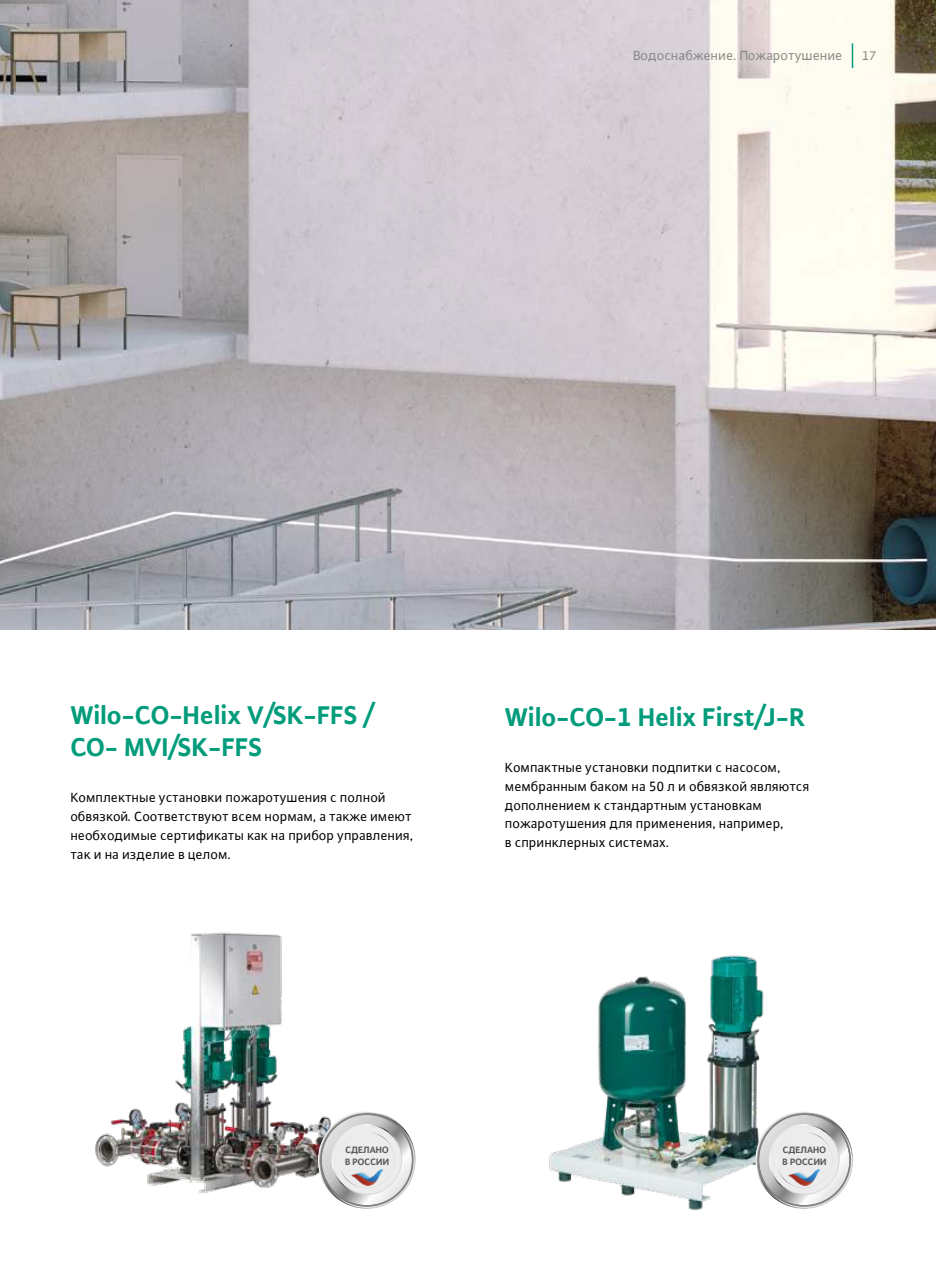
<style>
.page{position:relative;width:936px;height:1263px;background:#fff}
.page>*{position:absolute;margin:0;border:0;box-sizing:border-box;transform-origin:0 0}
.t1{font:700 27px/32.4px "WILO Plus Global";color:#009c7b}
.t2{font:14.25px/18.8px "WILO Plus Global";color:#000}
.t3{font:14.25px "WILO Plus Global";color:#878786}
.t4{font:13.5px "WILO Plus Global";color:#878786}
.t5{font:700 9.75px/11.7px "WILO Plus Global";color:#58595b}
</style>
<div class="page">
<img style="left:0;top:0;width:935px;height:629px">
<img style="left:95px;top:932px;width:223px;height:261px">
<hr style="left:851px;top:43px;width:2px;height:25px;background:#009c7b">
<img style="left:549px;top:955px;width:215px;height:255px">
<img style="left:318px;top:1122px;width:98px;height:87px">
<img style="left:319px;top:1112px;width:95px;height:96px">
<img style="left:322px;top:1115px;width:90px;height:90px">
<img style="left:331px;top:1124px;width:71px;height:71px">
<img style="left:332px;top:1125px;width:69px;height:69px">
<img style="left:351px;top:1169px;width:32px;height:16px">
<img style="left:755px;top:1111px;width:98px;height:98px">
<img style="left:756px;top:1112px;width:96px;height:96px">
<img style="left:759px;top:1115px;width:90px;height:90px">
<img style="left:768px;top:1124px;width:71px;height:71px">
<img style="left:770px;top:1125px;width:68px;height:69px">
<img style="left:788px;top:1169px;width:32px;height:16px">
<p class="t3" style="left:633px;top:47px;width:211px">Водоснабжение. Пожаротушение</p>
<p class="t4" style="left:862px;top:51px;width:16px">17</p>
<h1 class="t1" style="left:71px;top:698px;width:303px">Wilo-CO-Helix V/SK-FFS /<br>CO- MVI/SK-FFS</h1>
<p class="t2" style="left:71px;top:788px;width:344px">Комплектные установки пожаротушения с полной обвязкой. Соответствуют всем нормам, а также имеют необходимые сертификаты как на прибор управления, так и на изделие в целом.</p>
<h1 class="t1" style="left:505px;top:700px;width:302px">Wilo-CO-1 Helix First/J-R</h1>
<p class="t2" style="left:505px;top:758px;width:306px">Компактные установки подпитки с насосом, мембранным баком на 50 л и обвязкой являются дополнением к стандартным установкам пожаротушения для применения, например,<br>в спринклерных системах.</p>
<p class="t5" style="left:345px;top:1144px;width:46px">СДЕЛАНО<br>В РОССИИ</p>
<p class="t5" style="left:782px;top:1144px;width:46px">СДЕЛАНО<br>В РОССИИ</p>
</div>
